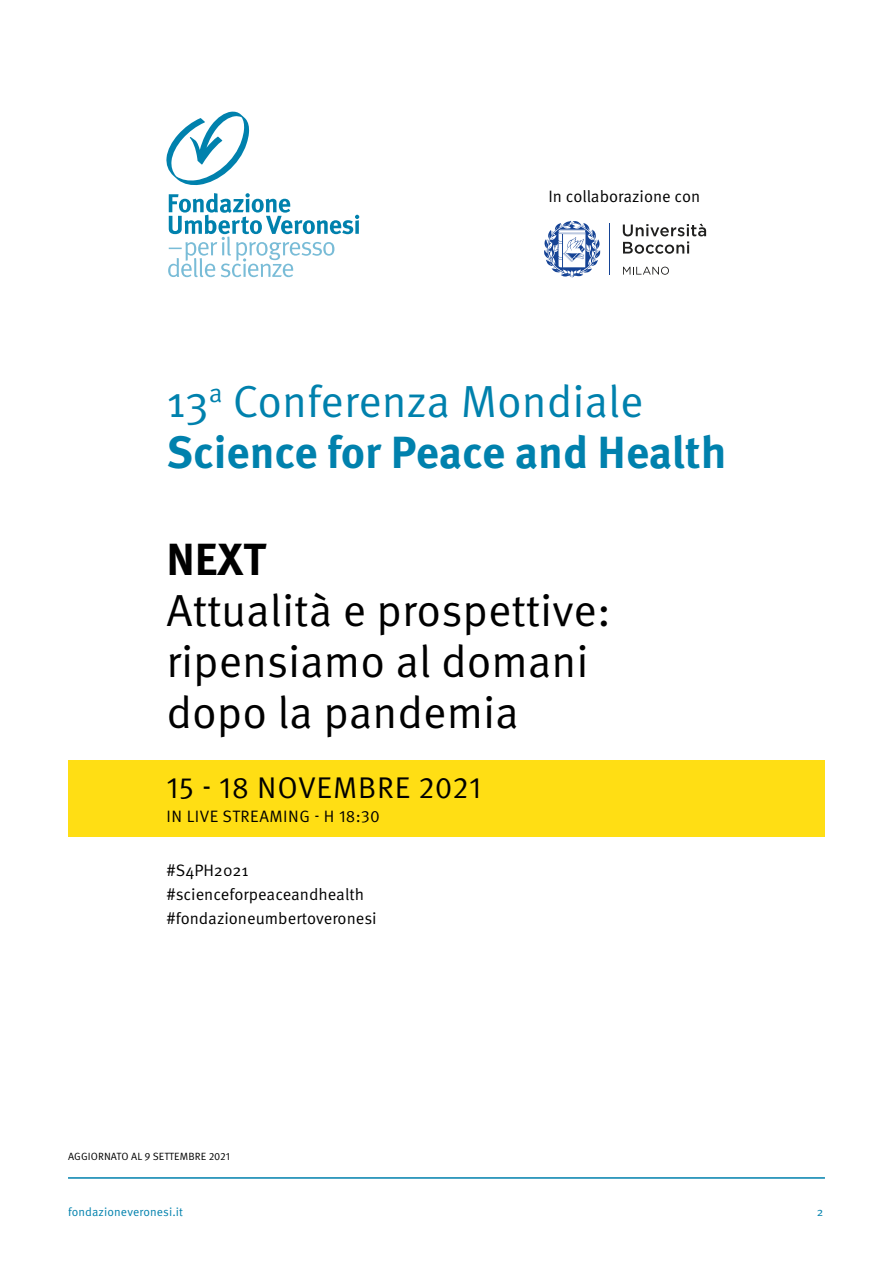
<style>
.page{position:relative;width:893px;height:1263px;background:#fff}
.page>*{position:absolute;margin:0;border:0;box-sizing:border-box;transform-origin:0 0}
.t1{font:45px/51px "Meta Pro";color:#000}
.t2{font:700 45px/51px "Meta Pro";color:#0081ad}
.t3{font:700 45px "Meta Pro";color:#000}
.t4{font:30px "Meta Pro";letter-spacing:.03em;color:#000}
.t5{font:16.5px/24px "Meta Pro";color:#000}
.t6{font:16.5px "Meta Pro";letter-spacing:.03em;color:#000}
.t7{font:12px "Meta Pro";letter-spacing:.01em;color:#0081ad}
.t8{font:10.5px "Meta Pro";letter-spacing:.01em;color:#000}
.s1{font-weight:400}
</style>
<div class="page">
<svg style="left:166px;top:112px;width:84px;height:74px"></svg>
<svg style="left:168px;top:193px;width:191px;height:84px"></svg>
<svg style="left:623px;top:224px;width:83px;height:30px"></svg>
<svg style="left:623px;top:267px;width:46px;height:8px"></svg>
<hr style="left:609px;top:223px;width:1px;height:52px;background:#154395">
<svg style="left:544px;top:221px;width:57px;height:57px"></svg>
<hr style="left:68px;top:1177px;width:757px;height:2px;background:#0081ad">
<div style="left:68px;top:760px;width:757px;height:77px;background:#ffde14"></div>
<p class="t5" style="left:548px;top:185px;width:153px">In collaborazione con</p>
<h1 class="t2" style="left:166px;top:377px;width:562px"><span class="s1">13</span><sup>a</sup> <span class="s1">Conferenza Mondiale<br></span>Science for Peace and Health</h1>
<h1 class="t3" style="left:166px;top:531px;width:101px">NEXT</h1>
<h1 class="t1" style="left:166px;top:586px;width:446px">Attualità e prospettive: ripensiamo al domani dopo la pandemia</h1>
<h2 class="t4" style="left:166px;top:769px;width:316px">15 - 18 NOVEMBRE 2021</h2>
<p class="t6" style="left:167px;top:806px;width:215px">IN LIVE STREAMING - H 18:30</p>
<p class="t5" style="left:166px;top:858px;width:212px">#S4PH2021 #scienceforpeaceandhealth #fondazioneumbertoveronesi</p>
<p class="t8" style="left:68px;top:1150px;width:163px">AGGIORNATO AL 9 SETTEMBRE 2021</p>
<p class="t7" style="left:68px;top:1205px;width:117px">fondazioneveronesi.it</p>
<p class="t7" style="left:817px;top:1205px;width:8px">2</p>
</div>
